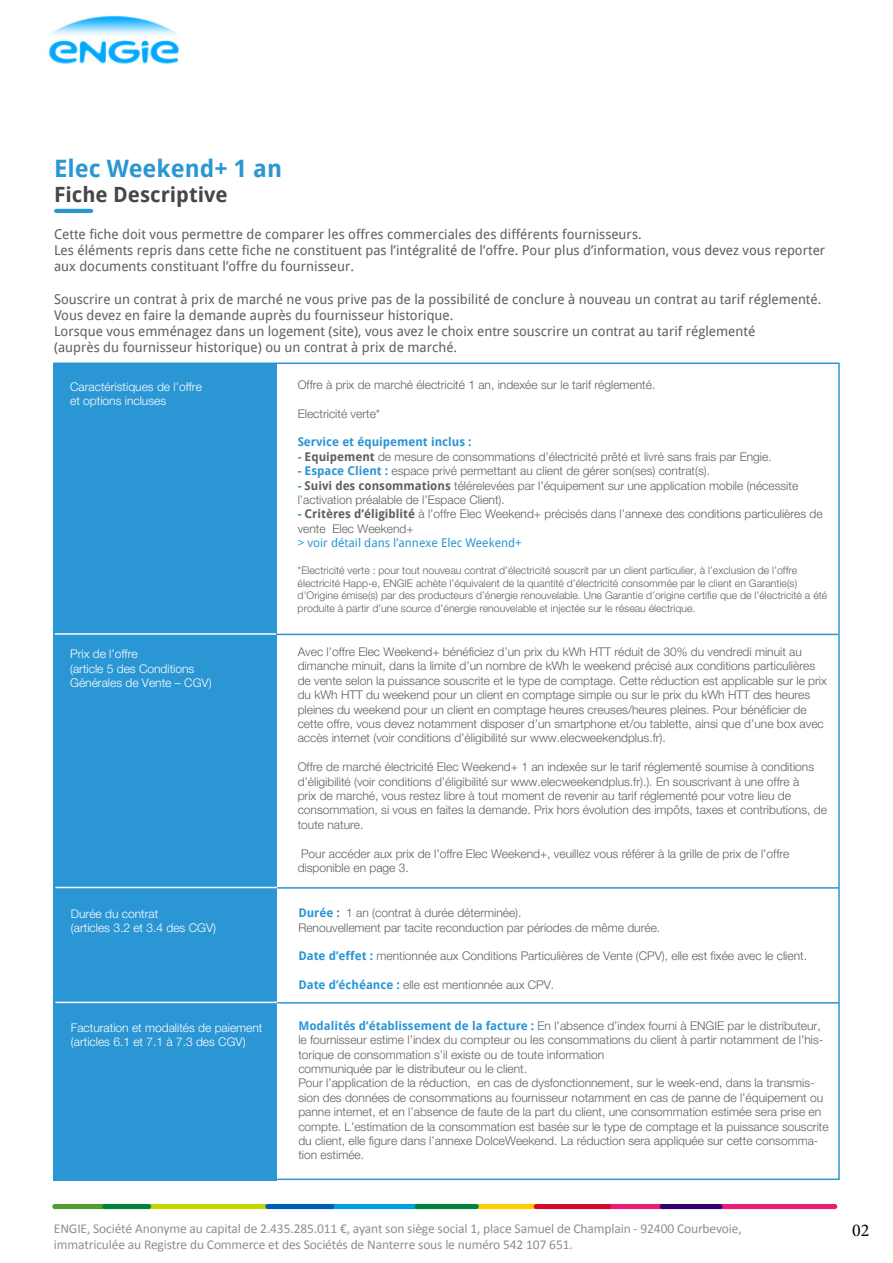
<style>
.page{position:relative;width:893px;height:1263px;background:#fff}
.page>*{position:absolute;margin:0;border:0;box-sizing:border-box;transform-origin:0 0}
.t1{font:700 24px "Droid Sans";color:#2b96d4}
.t2{font:700 21px "Droid Sans";color:#464646}
.t3{font:18px "Minion Pro";color:#000}
.t4{font:13.5px/16.2px "Droid Sans";color:#5e5f60}
.t5{font:13.5px/16.2px "Calibri";letter-spacing:-.01em;color:#8e8e8d}
.t6{font:12px/14.4px "Helvetica Neue Light Regular";color:#5e5f60}
.t7{font:12px/14.4px "Helvetica Neue Light Regular";color:#fff}
.t8{font:12px "Droid Sans";color:#2b96d4}
.t9{font:700 12px "Droid Sans";color:#2b96d4}
.t10{font:10.5px/12.6px "Helvetica Neue Light Regular";color:#5e5f60}
.s1{font-family:"Droid Sans";font-weight:700;color:#2b96d4}
.s2{font-family:"Droid Sans";font-weight:700}
</style>
<div class="page">
<img style="left:48px;top:15px;width:132px;height:49px">
<div style="left:717px;top:1204px;width:120px;height:5px;background:#ea1d76;border-radius:3px"></div>
<div style="left:606px;top:1204px;width:59px;height:5px;background:#ea1d76;border-radius:3px"></div>
<div style="left:474px;top:1204px;width:65px;height:5px;background:#ffce00;border-radius:3px"></div>
<div style="left:534px;top:1204px;width:77px;height:5px;background:#cf0a2c;border-radius:3px"></div>
<div style="left:329px;top:1204px;width:91px;height:5px;background:#009fe3;border-radius:3px"></div>
<div style="left:146px;top:1204px;width:124px;height:5px;background:#c4d600;border-radius:3px"></div>
<div style="left:52px;top:1204px;width:55px;height:5px;background:#4e9d2d;border-radius:3px"></div>
<div style="left:414px;top:1204px;width:65px;height:5px;background:#00833e;border-radius:3px"></div>
<div style="left:265px;top:1204px;width:69px;height:5px;background:#005cb9;border-radius:3px"></div>
<div style="left:102px;top:1204px;width:49px;height:5px;background:#00833e;border-radius:3px"></div>
<div style="left:660px;top:1204px;width:63px;height:5px;background:#33006f;border-radius:3px"></div>
<div style="left:53px;top:363px;width:223px;height:817px;background:#2b96d4"></div>
<hr style="left:55px;top:633px;width:221px;height:2px;background:#fff">
<hr style="left:276px;top:634px;width:562px;height:1px;background:#2b96d4">
<hr style="left:55px;top:887px;width:222px;height:1px;background:#fff">
<hr style="left:277px;top:887px;width:562px;height:2px;background:#2b96d4">
<hr style="left:55px;top:1002px;width:222px;height:1px;background:#fff">
<hr style="left:277px;top:1002px;width:562px;height:1px;background:#2b96d4">
<svg style="left:54px;top:209px;width:39px;height:4px"></svg>
<h1 class="t1" style="left:54px;top:151px;width:230px">Elec Weekend+ 1 an</h1>
<h2 class="t2" style="left:54px;top:180px;width:175px">Fiche Descriptive</h2>
<p class="t4" style="left:54px;top:226px;width:773px">Cette fiche doit vous permettre de comparer les offres commerciales des différents fournisseurs.<br>Les éléments repris dans cette fiche ne constituent pas l’intégralité de l’offre. Pour plus d’information, vous devez vous reporter aux documents constituant l’offre du fournisseur.</p>
<p class="t4" style="left:54px;top:290px;width:769px">Souscrire un contrat à prix de marché ne vous prive pas de la possibilité de conclure à nouveau un contrat au tarif réglementé.<br>Vous devez en faire la demande auprès du fournisseur historique.<br>Lorsque vous emménagez dans un logement (site), vous avez le choix entre souscrire un contrat au tarif réglementé<br>(auprès du fournisseur historique) ou un contrat à prix de marché.</p>
<p class="t7" style="left:70px;top:379px;width:133px">Caractéristiques de l’offre et options incluses</p>
<p class="t6" style="left:298px;top:377px;width:359px">Offre à prix de marché électricité 1 an, indexée sur le tarif réglementé.</p>
<p class="t6" style="left:298px;top:406px;width:84px">Electricité verte*</p>
<p class="t9" style="left:298px;top:434px;width:176px">Service et équipement inclus :</p>
<p class="t6" style="left:298px;top:449px;width:475px"><span class="s1">-</span> <span class="s2">Equipement</span> de mesure de consommations d’électricité prêté et livré sans frais par Engie.</p>
<p class="t6" style="left:298px;top:463px;width:414px"><span class="s1">- Espace Client :</span> espace privé permettant au client de gérer son(ses) contrat(s).</p>
<p class="t6" style="left:298px;top:478px;width:502px"><span class="s1">-</span> <span class="s2">Suivi des consommations</span> télérelevées par l’équipement sur une application mobile (nécessite l’activation préalable de l’Espace Client).</p>
<p class="t6" style="left:298px;top:507px;width:527px"><span class="s1">-</span> <span class="s2">Critères d’éligiblité</span> à l’offre Elec Weekend+ précisés dans l’annexe des conditions particulières de vente Elec Weekend+</p>
<p class="t8" style="left:298px;top:535px;width:226px">&gt; voir détail dans l’annexe Elec Weekend+</p>
<p class="t10" style="left:298px;top:564px;width:531px">*Electricité verte : pour tout nouveau contrat d’électricité souscrit par un client particulier, à l’exclusion de l’offre électricité Happ-e, ENGIE achète l’équivalent de la quantité d’électricité consommée par le client en Garantie(s) d’Origine émise(s) par des producteurs d’énergie renouvelable. Une Garantie d’origine certifie que de l’électricité a été produite à partir d’une source d’énergie renouvelable et injectée sur le réseau électrique.</p>
<p class="t7" style="left:70px;top:646px;width:143px">Prix de l’offre<br>(article 5 des Conditions<br>Générales de Vente – CGV)</p>
<p class="t6" style="left:298px;top:644px;width:531px">Avec l’offre Elec Weekend+ bénéficiez d’un prix du kWh HTT réduit de 30% du vendredi minuit au dimanche minuit, dans la limite d’un nombre de kWh le weekend précisé aux conditions particulières de vente selon la puissance souscrite et le type de comptage. Cette réduction est applicable sur le prix du kWh HTT du weekend pour un client en comptage simple ou sur le prix du kWh HTT des heures pleines du weekend pour un client en comptage heures creuses/heures pleines. Pour bénéficier de cette offre, vous devez notamment disposer d’un smartphone et/ou tablette, ainsi que d’une box avec accès internet (voir conditions d’éligibilité sur www.elecweekendplus.fr).</p>
<p class="t6" style="left:298px;top:759px;width:531px">Offre de marché électricité Elec Weekend+ 1 an indexée sur le tarif réglementé soumise à conditions d’éligibilité (voir conditions d’éligibilité sur www.elecweekendplus.fr).). En souscrivant à une offre à<br>prix de marché, vous restez libre à tout moment de revenir au tarif réglementé pour votre lieu de consommation, si vous en faites la demande. Prix hors évolution des impôts, taxes et contributions, de toute nature.</p>
<p class="t6" style="left:298px;top:846px;width:493px">Pour accéder aux prix de l’offre Elec Weekend+, veuillez vous référer à la grille de prix de l’offre disponible en page 3.</p>
<p class="t7" style="left:71px;top:906px;width:147px">Durée du contrat<br>(articles 3.2 et 3.4 des CGV)</p>
<p class="t6" style="left:298px;top:905px;width:363px"><span class="s1">Durée :</span> 1 an (contrat à durée déterminée).<br>Renouvellement par tacite reconduction par périodes de même durée.</p>
<p class="t6" style="left:298px;top:949px;width:510px"><span class="s1">Date d’effet :</span> mentionnée aux Conditions Particulières de Vente (CPV), elle est fixée avec le client.</p>
<p class="t6" style="left:298px;top:977px;width:257px"><span class="s1">Date d’échéance :</span> elle est mentionnée aux CPV.</p>
<p class="t7" style="left:71px;top:1020px;width:193px">Facturation et modalités de paiement (articles 6.1 et 7.1 à 7.3 des CGV)</p>
<p class="t6" style="left:298px;top:1018px;width:532px"><span class="s1">Modalités d’établissement de la facture :</span> En l’absence d’index fourni à ENGIE par le distributeur, le fournisseur estime l’index du compteur ou les consommations du client à partir notamment de l’his&shy;torique de consommation s’il existe ou de toute information<br>communiquée par le distributeur ou le client.<br>Pour l’application de la réduction, en cas de dysfonctionnement, sur le week-end, dans la transmis&shy;sion des données de consommations au fournisseur notamment en cas de panne de l’équipement ou panne internet, et en l’absence de faute de la part du client, une consommation estimée sera prise en compte. L’estimation de la consommation est basée sur le type de comptage et la puissance souscrite du client, elle figure dans l’annexe DolceWeekend. La réduction sera appliquée sur cette consomma&shy;tion estimée.</p>
<p class="t5" style="left:54px;top:1219px;width:689px">ENGIE, Société Anonyme au capital de 2.435.285.011 €, ayant son siège social 1, place Samuel de Champlain - 92400 Courbevoie, immatriculée au Registre du Commerce et des Sociétés de Nanterre sous le numéro 542 107 651.</p>
<h3 class="t3" style="left:852px;top:1218px;width:19px">02</h3>
</div>
